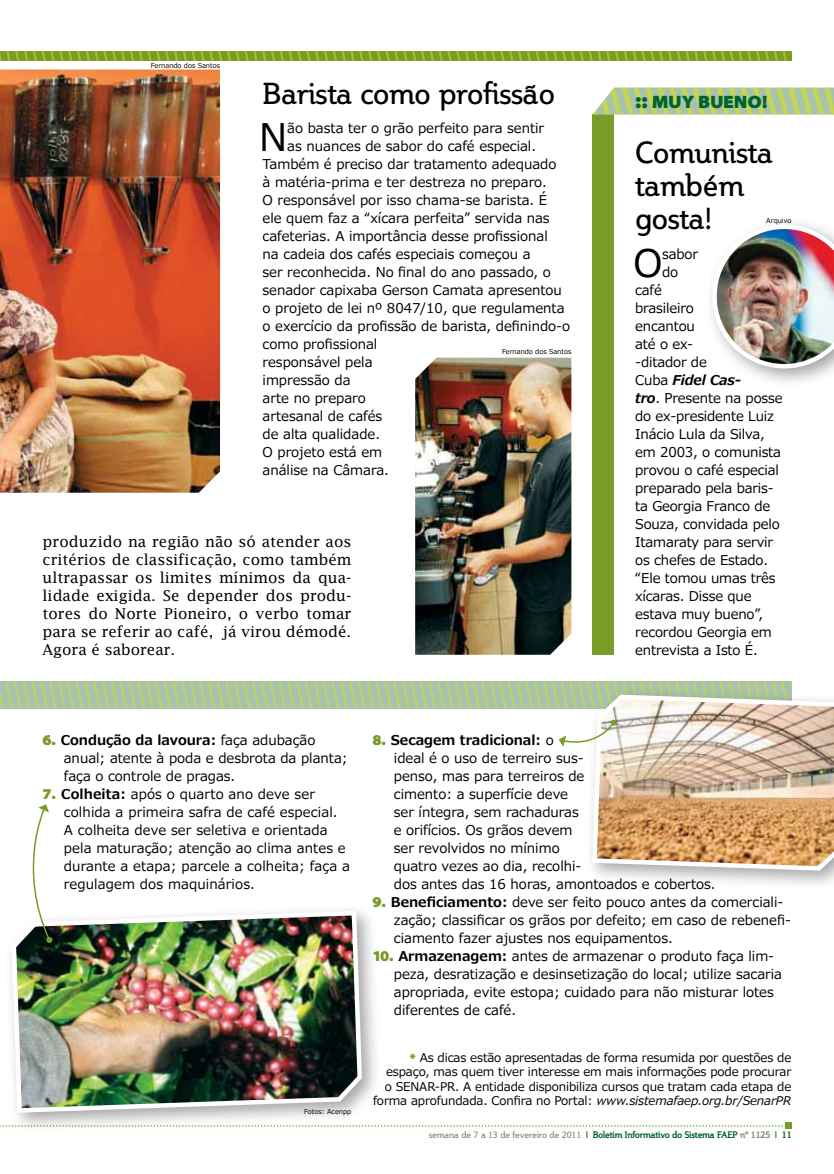
<style>
.page{position:relative;width:834px;height:1174px;background:#fff}
.page>*{position:absolute;margin:0;border:0;box-sizing:border-box;transform-origin:0 0}
.t1{font:37.95px "Meiryo";color:#000}
.t2{font:30px/33px "Steinem";color:#000}
.t3{font:900 18px "Santana";color:#006330}
.t4{font:15px/18px "Lucida Fax";color:#000;text-align:justify}
.t5{font:13.5px/18px "Meiryo";color:#000}
.t6{font:12px/14.4px "Meiryo";letter-spacing:-.01em;color:#000;text-align:right}
.t7{font:700 9px "Steinem";color:#006330}
.t8{font:6.75px "Meiryo";color:#000}
.s1{font-size:21px}
.s2{font-weight:700;font-style:italic}
.s3{font-family:"Santana";font-weight:900;font-size:15px;color:#799b28}
.s4{font-weight:700}
.s5{font-family:"Santana";font-weight:900;color:#799b28}
.s6{font-style:italic}
.s7{font-weight:400;color:#808285}
.s8{color:#808285}
</style>
<div class="page">
<svg style="left:0;top:1123px;width:791px;height:6px"></svg>
<svg style="left:0;top:682px;width:791px;height:27px;background:#acc69a"></svg>
<svg style="left:0;top:52px;width:791px;height:9px;background:#84a327"></svg>
<img style="left:0;top:70px;width:220px;height:423px">
<div style="left:4px;top:903px;width:378px;height:229px;background:#000;opacity:.35"></div>
<img style="left:9px;top:908px;width:355px;height:207px">
<div style="left:584px;top:686px;width:249px;height:204px;background:#000;opacity:.35"></div>
<img style="left:589px;top:690px;width:244px;height:183px">
<svg style="left:17px;top:804px;width:34px;height:138px"></svg>
<svg style="left:46px;top:936px;width:7px;height:7px"></svg>
<svg style="left:558px;top:719px;width:58px;height:29px"></svg>
<div style="left:592px;top:115px;width:21px;height:540px;background:#799b28"></div>
<svg style="left:592px;top:88px;width:241px;height:27px;background:#b7cd8f"></svg>
<img style="left:415px;top:358px;width:156px;height:297px">
<div style="left:704px;top:217px;width:129px;height:171px;background:#000;opacity:.35"></div>
<img style="left:712px;top:224px;width:121px;height:144px">
<p class="t8" style="left:151px;top:60px;width:71px">Fernando dos Santos</p>
<h2 class="t2" style="left:262px;top:78px;width:293px">Barista como profissão</h2>
<h1 class="t1" style="left:259px;top:110px;width:30px">N</h1>
<p class="t5" style="left:287px;top:119px;width:258px">ão basta ter o grão perfeito para sentir</p>
<p class="t5" style="left:287px;top:137px;width:250px">as nuances de sabor do café especial.</p>
<p class="t5" style="left:262px;top:155px;width:295px">Também é preciso dar tratamento adequado</p>
<p class="t5" style="left:262px;top:173px;width:286px">à matéria-prima e ter destreza no preparo.</p>
<p class="t5" style="left:262px;top:191px;width:286px">O responsável por isso chama-se barista. É</p>
<p class="t5" style="left:262px;top:209px;width:288px">ele quem faz a “xícara perfeita” servida nas</p>
<p class="t5" style="left:262px;top:227px;width:286px">cafeterias. A importância desse profissional</p>
<p class="t5" style="left:262px;top:245px;width:269px">na cadeia dos cafés especiais começou a</p>
<p class="t5" style="left:262px;top:263px;width:290px">ser reconhecida. No final do ano passado, o</p>
<p class="t5" style="left:262px;top:281px;width:301px">senador capixaba Gerson Camata apresentou</p>
<p class="t5" style="left:262px;top:299px;width:303px">o projeto de lei nº 8047/10, que regulamenta</p>
<p class="t5" style="left:262px;top:317px;width:309px">o exercício da profissão de barista, definindo-o</p>
<p class="t5" style="left:262px;top:335px;width:116px">como profissional</p>
<p class="t5" style="left:262px;top:353px;width:111px">responsável pela</p>
<p class="t5" style="left:262px;top:371px;width:89px">impressão da</p>
<p class="t5" style="left:262px;top:389px;width:105px">arte no preparo</p>
<p class="t5" style="left:262px;top:407px;width:121px">artesanal de cafés</p>
<p class="t5" style="left:262px;top:425px;width:119px">de alta qualidade.</p>
<p class="t5" style="left:262px;top:443px;width:121px">O projeto está em</p>
<p class="t5" style="left:262px;top:461px;width:128px">análise na Câmara.</p>
<p class="t8" style="left:502px;top:347px;width:71px">Fernando dos Santos</p>
<p class="t4" style="left:43px;top:532px;width:310px">produzido na região não só atender aos critérios de classificação, como também ultrapassar os limites mínimos da qua&shy;lidade exigida. Se depender dos produ&shy;tores do Norte Pioneiro, o verbo tomar para se referir ao café, já virou démodé.<br>Agora é saborear.</p>
<h3 class="t3" style="left:635px;top:92px;width:134px"><span class="s1">::</span> MUY BUENO!</h3>
<h2 class="t2" style="left:635px;top:136px;width:139px">Comunista também gosta!</h2>
<h1 class="t1" style="left:633px;top:236px;width:30px">O</h1>
<p class="t5" style="left:662px;top:245px;width:37px">sabor do</p>
<p class="t5" style="left:635px;top:281px;width:149px">café<br>brasileiro<br>encantou<br>até o ex-<br>-ditador de<br>Cuba <span class="s2">Fidel Cas-<br>tro</span>. Presente na posse do ex-presidente Luiz<br>Inácio Lula da Silva, em 2003, o comunista provou o café especial preparado pela baris&shy;ta Georgia Franco de<br>Souza, convidada pelo<br>Itamaraty para servir os chefes de Estado. “Ele tomou umas três xícaras. Disse que estava muy bueno”, recordou Georgia em entrevista a Isto É.</p>
<p class="t8" style="left:766px;top:215px;width:27px">Arquivo</p>
<p class="t5" style="left:64px;top:731px;width:285px;text-indent:-21px"><span class="s3">6.</span> <span class="s4">Condução da lavoura:</span> faça adubação anual; atente à poda e desbrota da planta; faça o controle de pragas.</p>
<p class="t5" style="left:64px;top:785px;width:287px;text-indent:-21px"><span class="s3">7.</span> <span class="s4">Colheita:</span> após o quarto ano deve ser colhida a primeira safra de café especial.<br>A colheita deve ser seletiva e orientada pela maturação; atenção ao clima antes e durante a etapa; parcele a colheita; faça a regulagem dos maquinários.</p>
<p class="t8" style="left:304px;top:1106px;width:49px">Fotos: Acenpp</p>
<p class="t5" style="left:394px;top:731px;width:323px;text-indent:-21px"><span class="s3">8.</span> <span class="s4">Secagem tradicional:</span> o<br>ideal é o uso de terreiro sus-<br>penso, mas para terreiros de<br>cimento: a superfície deve<br>ser íntegra, sem rachaduras<br>e orifícios. Os grãos devem<br>ser revolvidos no mínimo<br>quatro vezes ao dia, recolhi-<br>dos antes das 16 horas, amontoados e cobertos.</p>
<p class="t5" style="left:394px;top:893px;width:398px;text-indent:-21px"><span class="s3">9.</span> <span class="s4">Beneficiamento:</span> deve ser feito pouco antes da comerciali&shy;zação; classificar os grãos por defeito; em caso de rebenefi&shy;ciamento fazer ajustes nos equipamentos.</p>
<p class="t5" style="left:394px;top:947px;width:389px;text-indent:-21px"><span class="s3">10.</span> <span class="s4">Armazenagem:</span> antes de armazenar o produto faça lim&shy;peza, desratização e desinsetização do local; utilize sacaria apropriada, evite estopa; cuidado para não misturar lotes diferentes de café.</p>
<p class="t6" style="left:373px;top:1050px;width:420px"><span class="s5">*</span> As dicas estão apresentadas de forma resumida por questões de espaço, mas quem tiver interesse em mais informações pode procurar<br>o SENAR-PR. A entidade disponibiliza cursos que tratam cada etapa de forma aprofundada. Confira no Portal: <span class="s6">www.sistemafaep.org.br/SenarPR</span></p>
<p class="t7" style="left:428px;top:1129px;width:364px"><span class="s7">semana de 7 a 13 de fevereiro de 2011</span> | Boletim Informativo do Sistema FAEP <span class="s8">nº 1125</span> | 11</p>
</div>
